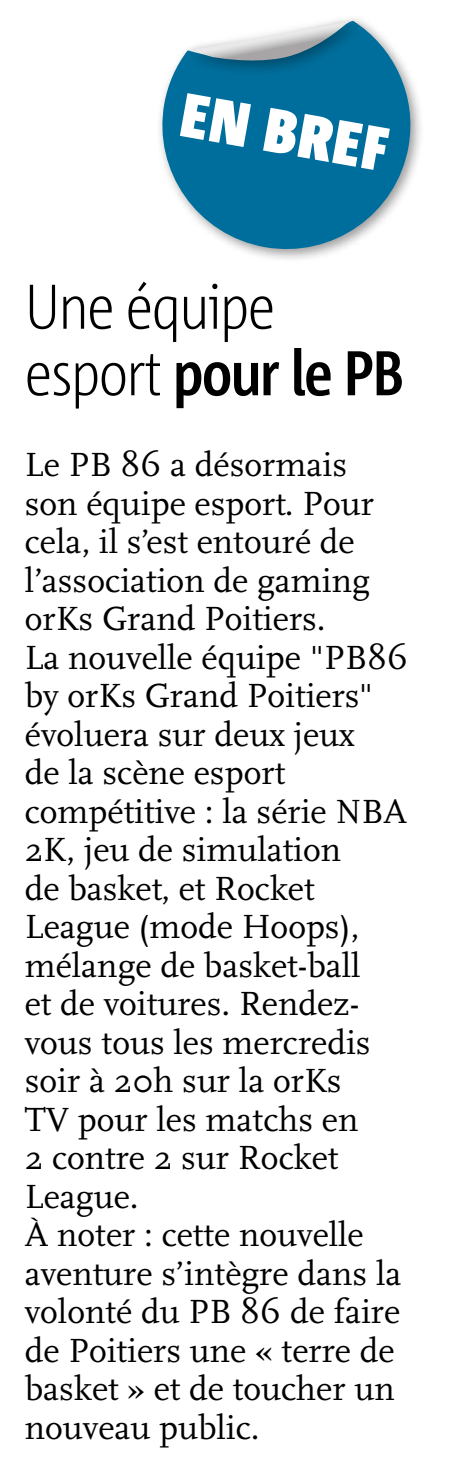
<style>
.page{position:relative;width:459px;height:1480px;background:#fff}
.page>*{position:absolute;margin:0;border:0;box-sizing:border-box;transform-origin:0 0}
.t1{font:300 63px/66.5px "Corpid C1 Cd";letter-spacing:-.02em;color:#000}
.t2{font:900 61.95px "Corpid C1 Cd";color:#fff}
.t3{font:35px/38.5px "Scala OT";color:#000}
.s1{font-weight:700}
</style>
<div class="page">
<svg style="left:160px;top:23px;width:257px;height:236px;fill:#006e9c"></svg>
<div style="left:182px;top:14px;width:184px;height:64px;background:#000;opacity:.34"></div>
<svg style="left:187px;top:21px;width:164px;height:43px"></svg>
<h2 class="t2" style="left:188px;top:76px;width:210px;rotate:10deg">EN BREF</h2>
<h1 class="t1" style="left:25px;top:272px;width:380px">Une équipe esport <span class="s1">pour le PB</span></h1>
<p class="t3" style="left:25px;top:446px;width:384px">Le PB 86 a désormais son équipe esport. Pour cela, il s’est entouré de l’association de gaming orKs Grand Poitiers.<br>La nouvelle équipe "PB86 by orKs Grand Poitiers" évoluera sur deux jeux<br>de la scène esport compétitive : la série NBA<br>2K, jeu de simulation<br>de basket, et Rocket<br>League (mode Hoops), mélange de basket-ball<br>et de voitures. Rendez&shy;vous tous les mercredis soir à 20h sur la orKs<br>TV pour les matchs en<br>2 contre 2 sur Rocket<br>League.<br>À noter : cette nouvelle aventure s’intègre dans la volonté du PB 86 de faire de Poitiers une « terre de basket » et de toucher un nouveau public.</p>
</div>
